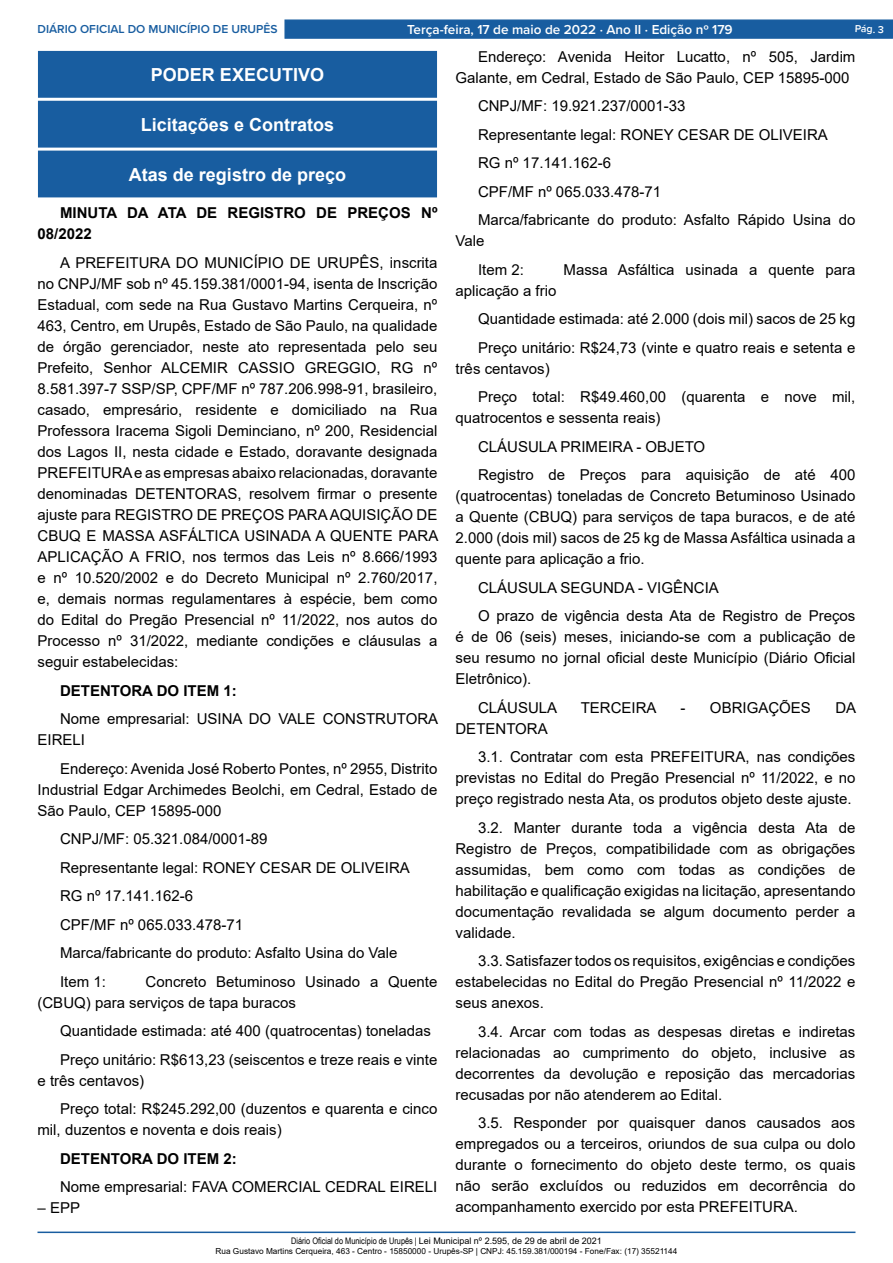
<style>
.page{position:relative;width:893px;height:1263px;background:#fff}
.page>*{position:absolute;margin:0;border:0;box-sizing:border-box;transform-origin:0 0}
.t1{font:700 18px "Arial";color:#fff}
._2_-_Corpo{font:15px/21px "Arial";color:#000;text-align:justify}
._6_-_Corpo_Negrito{font:700 15px/21px "Arial";color:#000}
.t2{font:600 13.5px "Proxima Nova";color:#fff}
.t3{font:600 12px "Proxima Nova";color:#185da0}
.t4{font:600 10.5px "Proxima Nova";color:#fff}
.t5{font:9px "Arial";color:#000}
.t6{font:8.25px "Arial";color:#000}
.s1{font-family:"Arial Narrow"}
</style>
<div class="page">
<hr style="left:38px;top:1231px;width:817px;height:2px;background:#185da0">
<div style="left:284px;top:19px;width:609px;height:20px;background:#185da0;border:1px solid #185da0"></div>
<div style="left:39px;top:51px;width:397px;height:46px;background:#185da0"></div>
<div style="left:38px;top:51px;width:399px;height:47px;border:1px solid #185da0"></div>
<div style="left:39px;top:101px;width:397px;height:46px;background:#185da0"></div>
<div style="left:38px;top:101px;width:399px;height:47px;border:1px solid #185da0"></div>
<div style="left:39px;top:151px;width:397px;height:46px;background:#185da0"></div>
<p class="t3" style="left:38px;top:20px;width:242px">DIÁRIO OFICIAL DO MUNICÍPIO DE URUPÊS</p>
<p class="t2" style="left:407px;top:19px;width:327px">Terça-feira, 17 de maio de 2022 ⋅ Ano II ⋅ Edição nº 179</p>
<p class="t4" style="left:855px;top:21px;width:31px;rotate:2deg">Pág. 3</p>
<p class="t1" style="left:151px;top:62px;width:175px">PODER EXECUTIVO</p>
<p class="t1" style="left:141px;top:112px;width:195px">Licitações e Contratos</p>
<p class="t1" style="left:129px;top:162px;width:219px">Atas de registro de preço</p>
<p class="_6_-_Corpo_Negrito" style="left:38px;top:203px;width:401px;text-indent:22px">MINUTA DA ATA DE REGISTRO DE PREÇOS Nº<br>08/2022</p>
<p class="_2_-_Corpo" style="left:38px;top:252px;width:402px;text-indent:22px">A PREFEITURA DO MUNICÍPIO DE URUPÊS, inscrita no CNPJ/MF sob nº 45.159.381/0001-94, isenta de Inscrição Estadual, com sede na Rua Gustavo Martins Cerqueira, nº 463, Centro, em Urupês, Estado de São Paulo, na qualidade de órgão gerenciador, neste ato representada pelo seu Prefeito, Senhor ALCEMIR CASSIO GREGGIO, RG nº 8.581.397-7 SSP/SP, CPF/MF nº 787.206.998-91, brasileiro, casado, empresário, residente e domiciliado na Rua Professora Iracema Sigoli Deminciano, nº 200, Residencial dos Lagos II, nesta cidade e Estado, doravante designada PREFEITURA e as empresas abaixo relacionadas, doravante denominadas DETENTORAS, resolvem firmar o presente ajuste para REGISTRO DE PREÇOS PARA AQUISIÇÃO DE CBUQ E MASSA ASFÁLTICA USINADA A QUENTE PARA APLICAÇÃO A FRIO, nos termos das Leis nº 8.666/1993 e nº 10.520/2002 e do Decreto Municipal nº 2.760/2017, e, demais normas regulamentares à espécie, bem como do Edital do Pregão Presencial nº 11/2022, nos autos do Processo nº 31/2022, mediante condições e cláusulas a seguir estabelecidas:</p>
<p class="_6_-_Corpo_Negrito" style="left:60px;top:680px;width:178px">DETENTORA DO ITEM 1:</p>
<p class="_2_-_Corpo" style="left:38px;top:708px;width:402px;text-indent:22px">Nome empresarial: USINA DO VALE CONSTRUTORA<br>EIRELI</p>
<p class="_2_-_Corpo" style="left:38px;top:758px;width:401px;text-indent:22px">Endereço: Avenida José Roberto Pontes, nº 2955, Distrito Industrial Edgar Archimedes Beolchi, em Cedral, Estado de São Paulo, CEP 15895-000</p>
<p class="_2_-_Corpo" style="left:60px;top:828px;width:209px">CNPJ/MF: 05.321.084/0001-89</p>
<p class="_2_-_Corpo" style="left:60px;top:857px;width:351px">Representante legal: RONEY CESAR DE OLIVEIRA</p>
<p class="_2_-_Corpo" style="left:60px;top:885px;width:135px">RG nº 17.141.162-6</p>
<p class="_2_-_Corpo" style="left:60px;top:914px;width:185px">CPF/MF nº 065.033.478-71</p>
<p class="_2_-_Corpo" style="left:60px;top:942px;width:339px">Marca/fabricante do produto: Asfalto Usina do Vale</p>
<p class="_2_-_Corpo" style="left:60px;top:971px;width:47px">Item 1:</p>
<p class="_2_-_Corpo" style="left:455px;top:46px;width:401px;text-indent:22px">Endereço: Avenida Heitor Lucatto, nº 505, Jardim<br>Galante, em Cedral, Estado de São Paulo, CEP 15895-000</p>
<p class="_2_-_Corpo" style="left:478px;top:95px;width:209px">CNPJ/MF: 19.921.237/0001-33</p>
<p class="_2_-_Corpo" style="left:478px;top:124px;width:351px">Representante legal: RONEY CESAR DE OLIVEIRA</p>
<p class="_2_-_Corpo" style="left:478px;top:152px;width:135px">RG nº 17.141.162-6</p>
<p class="_2_-_Corpo" style="left:478px;top:181px;width:185px">CPF/MF nº 065.033.478-71</p>
<p class="_2_-_Corpo" style="left:455px;top:209px;width:401px;text-indent:22px">Marca/fabricante do produto: Asfalto Rápido Usina do<br>Vale</p>
<p class="_2_-_Corpo" style="left:478px;top:259px;width:47px">Item 2:</p>
<p class="_2_-_Corpo" style="left:563px;top:259px;width:293px">Massa Asfáltica usinada a quente para</p>
<p class="_2_-_Corpo" style="left:455px;top:280px;width:102px">aplicação a frio</p>
<p class="_2_-_Corpo" style="left:478px;top:308px;width:379px">Quantidade estimada: até 2.000 (dois mil) sacos de 25 kg</p>
<p class="_2_-_Corpo" style="left:455px;top:337px;width:401px;text-indent:22px">Preço unitário: R$24,73 (vinte e quatro reais e setenta e três centavos)</p>
<p class="_2_-_Corpo" style="left:455px;top:386px;width:401px;text-indent:22px">Preço total: R$49.460,00 (quarenta e nove mil, quatrocentos e sessenta reais)</p>
<p class="_2_-_Corpo" style="left:478px;top:436px;width:229px">CLÁUSULA PRIMEIRA - OBJETO</p>
<p class="_2_-_Corpo" style="left:455px;top:464px;width:401px;text-indent:22px">Registro de Preços para aquisição de até 400 (quatrocentas) toneladas de Concreto Betuminoso Usinado a Quente (CBUQ) para serviços de tapa buracos, e de até 2.000 (dois mil) sacos de 25 kg de Massa Asfáltica usinada a quente para aplicação a frio.</p>
<p class="_2_-_Corpo" style="left:478px;top:577px;width:242px">CLÁUSULA SEGUNDA - VIGÊNCIA</p>
<p class="_2_-_Corpo" style="left:455px;top:605px;width:401px;text-indent:22px">O prazo de vigência desta Ata de Registro de Preços é de 06 (seis) meses, iniciando-se com a publicação de seu resumo no jornal oficial deste Município (Diário Oficial Eletrônico).</p>
<p class="_2_-_Corpo" style="left:478px;top:697px;width:81px">CLÁUSULA</p>
<p class="_2_-_Corpo" style="left:581px;top:697px;width:77px">TERCEIRA</p>
<p class="_2_-_Corpo" style="left:680px;top:697px;width:132px">- OBRIGAÇÕES</p>
<p class="_2_-_Corpo" style="left:835px;top:697px;width:22px">DA</p>
<p class="_2_-_Corpo" style="left:455px;top:718px;width:94px">DETENTORA</p>
<p class="_2_-_Corpo" style="left:455px;top:746px;width:401px;text-indent:22px">3.1. Contratar com esta PREFEITURA, nas condições previstas no Edital do Pregão Presencial nº 11/2022, e no preço registrado nesta Ata, os produtos objeto deste ajuste.</p>
<p class="_2_-_Corpo" style="left:455px;top:817px;width:401px;text-indent:22px">3.2. Manter durante toda a vigência desta Ata de Registro de Preços, compatibilidade com as obrigações assumidas, bem como com todas as condições de habilitação e qualificação exigidas na licitação, apresentando documentação revalidada se algum documento perder a validade.</p>
<p class="_2_-_Corpo" style="left:455px;top:950px;width:401px;text-indent:22px">3.3. Satisfazer todos os requisitos, exigências e condições estabelecidas no Edital do Pregão Presencial nº 11/2022 e seus anexos.</p>
<p class="_2_-_Corpo" style="left:455px;top:1021px;width:401px;text-indent:22px">3.4. Arcar com todas as despesas diretas e indiretas relacionadas ao cumprimento do objeto, inclusive as decorrentes da devolução e reposição das mercadorias recusadas por não atenderem ao Edital.</p>
<p class="_2_-_Corpo" style="left:455px;top:1112px;width:401px;text-indent:22px">3.5. Responder por quaisquer danos causados aos empregados ou a terceiros, oriundos de sua culpa ou dolo durante o fornecimento do objeto deste termo, os quais não serão excluídos ou reduzidos em decorrência do acompanhamento exercido por esta PREFEITURA.</p>
<p class="_2_-_Corpo" style="left:38px;top:971px;width:401px;text-indent:108px">Concreto Betuminoso Usinado a Quente (CBUQ) para serviços de tapa buracos</p>
<p class="_2_-_Corpo" style="left:60px;top:1020px;width:373px">Quantidade estimada: até 400 (quatrocentas) toneladas</p>
<p class="_2_-_Corpo" style="left:38px;top:1049px;width:401px;text-indent:22px">Preço unitário: R$613,23 (seiscentos e treze reais e vinte e três centavos)</p>
<p class="_2_-_Corpo" style="left:38px;top:1098px;width:401px;text-indent:22px">Preço total: R$245.292,00 (duzentos e quarenta e cinco mil, duzentos e noventa e dois reais)</p>
<p class="_6_-_Corpo_Negrito" style="left:60px;top:1148px;width:178px">DETENTORA DO ITEM 2:</p>
<p class="_2_-_Corpo" style="left:60px;top:1176px;width:379px">Nome empresarial: FAVA COMERCIAL CEDRAL EIRELI</p>
<p class="_2_-_Corpo" style="left:38px;top:1197px;width:44px">– EPP</p>
<p class="t5" style="left:291px;top:1235px;width:312px"><span class="s1">Diário Oficial do Município de Urupês |</span> Lei Municipal nº 2.595, de 29 de abril de 2021</p>
<p class="t6" style="left:216px;top:1245px;width:463px">Rua Gustavo Martins Cerqueira, 463 - Centro - 15850000 - Urupês-SP | CNPJ: 45.159.381/000194 - Fone/Fax: (17) 35521144</p>
</div>
